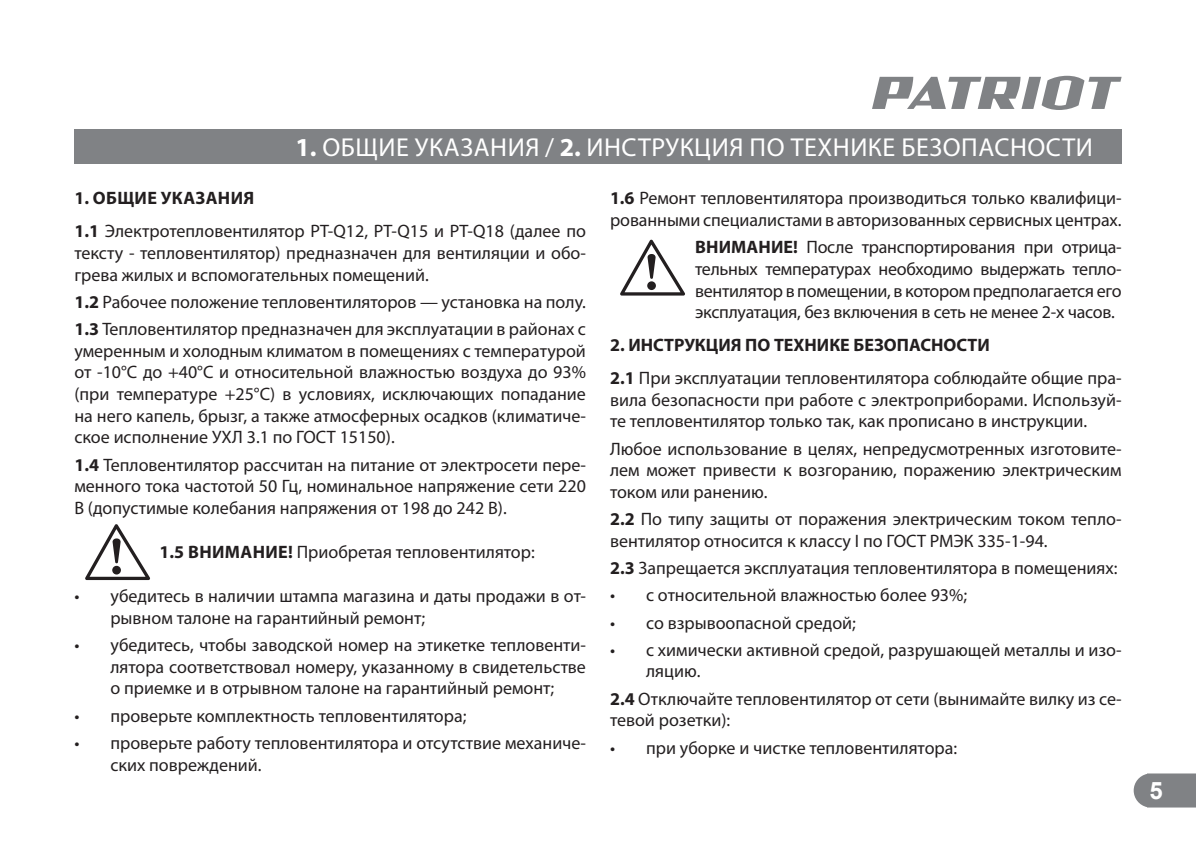
<style>
.page{position:relative;width:1196px;height:847px;background:#fff}
.page>*{position:absolute;margin:0;border:0;box-sizing:border-box;transform-origin:0 0}
.t1{font:26px "Myriad Pro";letter-spacing:.02em;color:#fff}
.t2{font:700 24px "Arial";color:#fff}
.t3{font:18px/21.6px "Myriad Pro";color:#231f20}
.t4{font:700 18px "Myriad Pro";color:#231f20}
.s1{font-weight:700}
</style>
<div class="page">
<svg style="left:1133px;top:773px;width:62px;height:34px;background:#8a8c8e"></svg>
<svg style="left:872px;top:76px;width:249px;height:34px"></svg>
<div style="left:74px;top:130px;width:1047px;height:34px;background:#808285"></div>
<svg style="left:620px;top:239px;width:65px;height:56px"></svg>
<svg style="left:85px;top:524px;width:65px;height:56px"></svg>
<h1 class="t1" style="left:295px;top:132px;width:136px"><span class="s1">1.</span>ОБЩИЕ УКАЗАНИЯ</h1>
<h1 class="t1" style="left:545px;top:132px;width:58px">/ <span class="s1">2.</span> ИНС</h1>
<h1 class="t1" style="left:638px;top:132px;width:211px">ТРУКЦИЯ ПО ТЕХНИКЕ</h1>
<h1 class="t1" style="left:901px;top:132px;width:16px">БЕЗО</h1>
<h1 class="t1" style="left:961px;top:132px;width:35px">ПАСНОС</h1>
<h1 class="t1" style="left:1062px;top:132px;width:28px">ТИ</h1>
<p class="t3" style="left:74px;top:181px;width:513px;line-height:33px"><span class="s1">1. ОБЩИЕ УКАЗАНИЯ<br>1.1</span> Электротепловентилятор РТ-Q12, PT-Q15 и PT-Q18 (далее по</p>
<p class="t3" style="left:74px;top:242px;width:513px">тексту - тепловентилятор) предназначен для вентиляции и обо&shy;грева жилых и вспомогательных помещений.</p>
<p class="t3" style="left:74px;top:288px;width:513px;line-height:27.2px"><span class="s1">1.2</span> Рабочее положение тепловентиляторов — установка на полу.<br><span class="s1">1.3</span> Тепловентилятор предназначен для эксплуатации в районах с</p>
<p class="t3" style="left:74px;top:339px;width:513px;text-align:justify">умеренным и холодным климатом в помещениях с температурой от -10°С до +40°С и относительной влажностью воздуха до 93% (при температуре +25°С) в условиях, исключающих попадание на него капель, брызг, а также атмосферных осадков (климатиче&shy;ское исполнение УХЛ 3.1 по ГОСТ 15150).</p>
<p class="t3" style="left:74px;top:453px;width:513px;text-align:justify"><span class="s1">1.4</span> Тепловентилятор рассчитан на питание от электросети пере&shy;менного тока частотой 50 Гц, номинальное напряжение сети 220<br>В (допустимые колебания напряжения от 198 до 242 В).</p>
<p class="t4" style="left:159px;top:540px;width:54px">1.5 Внимание</p>
<p class="t3" style="left:288px;top:541px;width:248px"><span class="s1">!</span> Приобретая тепловентилятор:</p>
<p class="t3" style="left:110px;top:585px;width:477px;text-indent:-36px">• убедитесь в наличии штампа магазина и даты продажи в от&shy;рывном талоне на гарантийный ремонт;</p>
<p class="t3" style="left:110px;top:634px;width:477px;text-align:justify;text-indent:-36px">• убедитесь, чтобы заводской номер на этикетке тепловенти&shy;лятора соответствовал номеру, указанному в свидетельстве о приемке и в отрывном талоне на гарантийный ремонт;</p>
<p class="t3" style="left:74px;top:704px;width:393px">• проверьте комплектность тепловентилятора;</p>
<p class="t3" style="left:110px;top:732px;width:477px;text-indent:-36px">• проверьте работу тепловентилятора и отсутствие механиче&shy;ских повреждений.</p>
<p class="t3" style="left:610px;top:187px;width:513px"><span class="s1">1.6</span> Ремонт тепловентилятора производиться только квалифици&shy;рованными специалистами в авторизованных сервисных центрах.</p>
<p class="t4" style="left:695px;top:235px;width:25px">Внимание</p>
<p class="t3" style="left:695px;top:236px;width:428px;text-align:justify;text-indent:98px"><span class="s1">!</span> После транспортирования при отрица&shy;тельных температурах необходимо выдержать тепло&shy;вентилятор в помещении, в котором предполагается его эксплуатация, без включения в сеть не менее 2-х часов.</p>
<p class="t3" style="left:610px;top:328px;width:513px;line-height:33px"><span class="s1">2. ИНСТРУКЦИЯ ПО ТЕХНИКЕ БЕЗОПАСНОСТИ<br>2.1</span> При эксплуатации тепловентилятора соблюдайте общие пра-</p>
<p class="t3" style="left:610px;top:388px;width:513px">вила безопасности при работе с электроприборами. Используй&shy;те тепловентилятор только так, как прописано в инструкции.</p>
<p class="t3" style="left:610px;top:437px;width:513px;text-align:justify">Любое использование в целях, непредусмотренных изготовите&shy;лем может привести к возгоранию, поражению электрическим током или ранению.</p>
<p class="t3" style="left:610px;top:508px;width:513px"><span class="s1">2.2</span> По типу защиты от поражения электрическим током тепло&shy;вентилятор относится к классу I по ГОСТ РМЭК 335-1-94.</p>
<p class="t3" style="left:610px;top:557px;width:509px"><span class="s1">2.3</span> Запрещается эксплуатация тепловентилятора в помещениях:</p>
<p class="t3" style="left:610px;top:584px;width:358px">• с относительной влажностью более 93%;</p>
<p class="t3" style="left:610px;top:611px;width:247px">• со взрывоопасной средой;</p>
<p class="t3" style="left:646px;top:638px;width:477px;text-indent:-36px">• с химически активной средой, разрушающей металлы и изо&shy;ляцию.</p>
<p class="t3" style="left:610px;top:687px;width:513px"><span class="s1">2.4</span> Отключайте тепловентилятор от сети (вынимайте вилку из се&shy;тевой розетки):</p>
<p class="t3" style="left:610px;top:736px;width:348px">• при уборке и чистке тепловентилятора:</p>
<h2 class="t2" style="left:1149px;top:774px;width:15px">5</h2>
</div>
